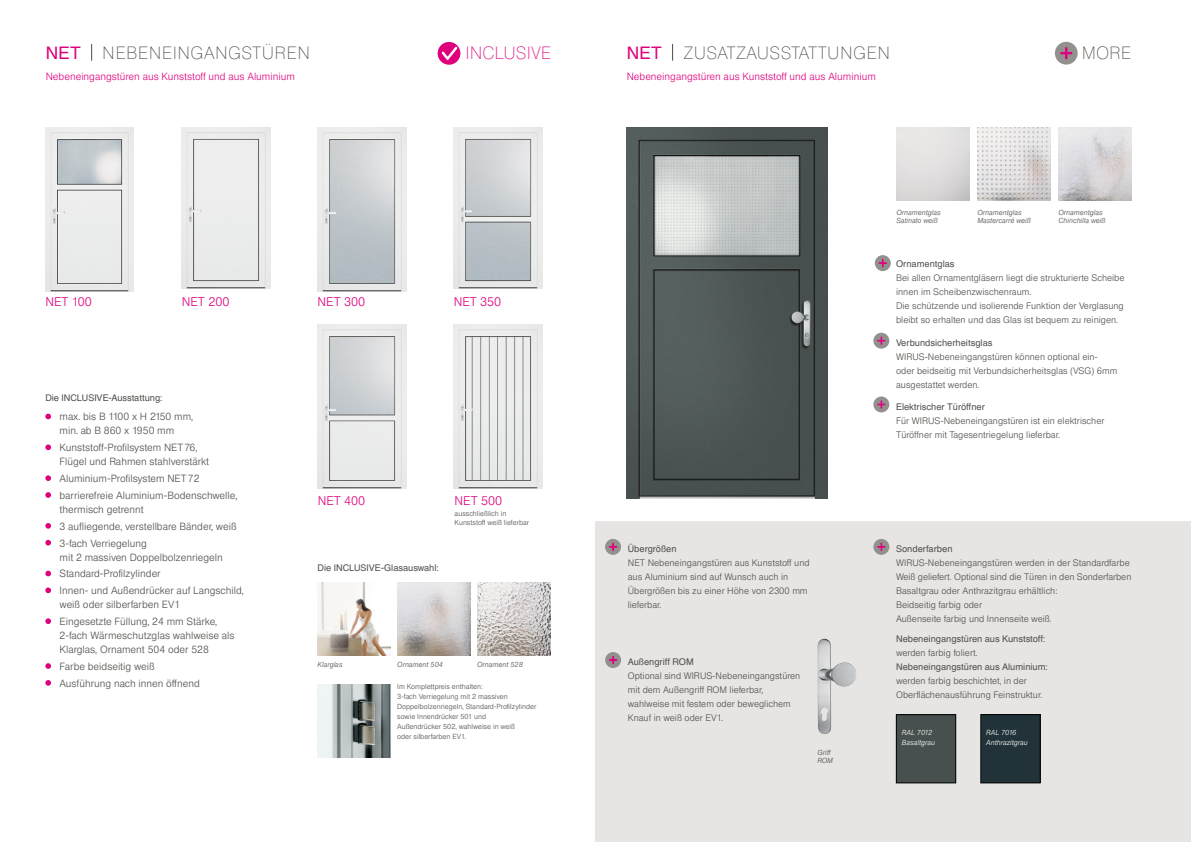
<style>
.page{position:relative;width:1191px;height:842px;background:#fff}
.page>*{position:absolute;margin:0;border:0;box-sizing:border-box;transform-origin:0 0}
.t1{font:17px "Europa Gro SBOP X Lig";letter-spacing:.02em;color:#4e4d49}
.t2{font:17px "Europa Gro SBOP X Lig";color:#de007d}
.t3{font:17px "Europa Gro SBOP";letter-spacing:.02em;color:#de007d}
.t4{font:300 12px "Europa Gro SBOP";color:#de007d}
.t5{font:300 10px/16.8px "Europa Gro SBOP";color:#4e4d49}
.t6{font:300 10px "Europa Gro SBOP";color:#de007d}
.t7{font:300 9px/14px "Europa Gro SBOP";color:#4e4d49}
.t8{font:9px "Europa Gro SBOP";color:#4e4d49}
.t9{font:300 7px/10px "Europa Gro SBOP";color:#4e4d49}
.t10{font:italic 300 7px/8.4px "Europa Gro SBOP";color:#4e4d49}
.t11{font:italic 300 7px/10px "Europa Gro SBOP";color:#fff}
</style>
<div class="page">
<div style="left:596px;top:522px;width:595px;height:320px;background:#e6e5e4"></div>
<svg style="left:91px;top:44px;width:1px;height:17px"></svg>
<svg style="left:672px;top:44px;width:1px;height:17px"></svg>
<svg style="left:437px;top:42px;width:23px;height:23px"></svg>
<svg style="left:442px;top:47px;width:15px;height:13px"></svg>
<img style="left:45px;top:128px;width:89px;height:163px">
<img style="left:626px;top:128px;width:201px;height:371px">
<img style="left:182px;top:128px;width:88px;height:160px">
<img style="left:318px;top:128px;width:88px;height:163px">
<img style="left:454px;top:128px;width:88px;height:160px">
<img style="left:318px;top:325px;width:88px;height:163px">
<img style="left:454px;top:325px;width:88px;height:163px">
<svg style="left:45px;top:414px;width:6px;height:5px"></svg>
<svg style="left:45px;top:444px;width:6px;height:6px"></svg>
<svg style="left:45px;top:475px;width:6px;height:6px"></svg>
<svg style="left:45px;top:492px;width:6px;height:6px"></svg>
<svg style="left:45px;top:523px;width:6px;height:6px"></svg>
<svg style="left:45px;top:540px;width:6px;height:5px"></svg>
<svg style="left:45px;top:571px;width:6px;height:5px"></svg>
<svg style="left:45px;top:587px;width:6px;height:6px"></svg>
<svg style="left:45px;top:618px;width:6px;height:6px"></svg>
<svg style="left:45px;top:663px;width:6px;height:6px"></svg>
<svg style="left:45px;top:680px;width:6px;height:6px"></svg>
<img style="left:397px;top:582px;width:73px;height:73px">
<img style="left:477px;top:582px;width:73px;height:73px">
<img style="left:317px;top:582px;width:74px;height:73px">
<img style="left:317px;top:684px;width:74px;height:73px">
<div style="left:1054px;top:42px;width:23px;height:23px;background:#93918e;border-radius:50%"></div>
<svg style="left:1060px;top:47px;width:12px;height:12px"></svg>
<img style="left:977px;top:128px;width:73px;height:73px">
<img style="left:1058px;top:128px;width:73px;height:73px">
<svg style="left:873px;top:333px;width:16px;height:16px"></svg>
<svg style="left:877px;top:337px;width:8px;height:8px"></svg>
<svg style="left:873px;top:396px;width:16px;height:16px"></svg>
<svg style="left:877px;top:400px;width:8px;height:8px"></svg>
<svg style="left:874px;top:255px;width:16px;height:16px"></svg>
<svg style="left:878px;top:259px;width:8px;height:8px"></svg>
<div style="left:873px;top:539px;width:16px;height:16px;background:#93918e;border-radius:50%"></div>
<svg style="left:877px;top:543px;width:8px;height:8px"></svg>
<div style="left:605px;top:539px;width:16px;height:16px;background:#93918e;border-radius:50%"></div>
<svg style="left:609px;top:543px;width:8px;height:8px"></svg>
<div style="left:896px;top:715px;width:59px;height:68px;background:#47504e"></div>
<div style="left:896px;top:714px;width:60px;height:69px;border:1px solid #000"></div>
<div style="left:980px;top:715px;width:60px;height:68px;background:#213338"></div>
<div style="left:980px;top:714px;width:60px;height:69px;border:1px solid #000"></div>
<img style="left:817px;top:639px;width:39px;height:95px">
<div style="left:605px;top:652px;width:16px;height:16px;background:#93918e;border-radius:50%"></div>
<svg style="left:609px;top:656px;width:8px;height:8px"></svg>
<h1 class="t3" style="left:46px;top:42px;width:37px">NET</h1>
<h1 class="t1" style="left:102px;top:43px;width:209px">NEBENEINGANGSTÜREN</h1>
<h1 class="t3" style="left:626px;top:42px;width:37px">NET</h1>
<h1 class="t1" style="left:683px;top:43px;width:208px">ZUSATZAUSSTATTUNGEN</h1>
<p class="t6" style="left:46px;top:71px;width:251px">Nebeneingangstüren aus Kunststoff und aus Aluminium</p>
<p class="t6" style="left:626px;top:71px;width:251px">Nebeneingangstüren aus Kunststoff und aus Aluminium</p>
<h1 class="t2" style="left:465px;top:43px;width:87px">INCLUSIVE</h1>
<h1 class="t1" style="left:1081px;top:43px;width:51px">MORE</h1>
<p class="t10" style="left:896px;top:208px;width:46px">Ornamentglas<br>Satinato weiß</p>
<p class="t10" style="left:1058px;top:208px;width:48px">Ornamentglas<br>Chinchilla weiß</p>
<p class="t10" style="left:977px;top:208px;width:55px">Ornamentglas<br>Mastercarré weiß</p>
<h2 class="t4" style="left:45px;top:295px;width:48px">NET 100</h2>
<h2 class="t4" style="left:182px;top:295px;width:49px">NET 200</h2>
<p class="t8" style="left:45px;top:392px;width:118px">Die INCLUSIVE-Ausstattung:</p>
<p class="t5" style="left:60px;top:410px;width:135px;line-height:14px">max. bis B 1100 x H 2150 mm, min. ab B 860 x 1950 mm</p>
<p class="t5" style="left:60px;top:440px;width:151px;line-height:14px">Kunststoff-Profilsystem NET76,<br>Flügel und Rahmen stahlverstärkt</p>
<p class="t5" style="left:60px;top:470px;width:179px">Aluminium-Profilsystem NET72 barrierefreie Aluminium-Bodenschwelle,</p>
<p class="t5" style="left:60px;top:501px;width:178px">thermisch getrennt<br>3 aufliegende, verstellbare Bänder, weiß<br>3-fach Verriegelung</p>
<p class="t5" style="left:60px;top:548px;width:186px">mit 2 massiven Doppelbolzenriegeln<br>Standard-Profilzylinder<br>Innen- und Außendrücker auf Langschild,</p>
<p class="t5" style="left:60px;top:596px;width:159px">weiß oder silberfarben EV1<br>Eingesetzte Füllung, 24 mm Stärke,</p>
<p class="t5" style="left:60px;top:628px;width:177px;line-height:14px">2-fach Wärmeschutzglas wahlweise als<br>Klarglas, Ornament 504 oder 528</p>
<p class="t5" style="left:60px;top:658px;width:142px">Farbe beidseitig weiß<br>Ausführung nach innen öffnend</p>
<h2 class="t4" style="left:317px;top:295px;width:49px">NET 300</h2>
<h2 class="t4" style="left:454px;top:295px;width:49px">NET 350</h2>
<h2 class="t4" style="left:318px;top:493px;width:49px">NET 400</h2>
<h2 class="t4" style="left:454px;top:493px;width:49px">NET 500</h2>
<p class="t9" style="left:454px;top:509px;width:76px;line-height:8.4px">ausschließlich in<br>Kunststoff weiß lieferbar</p>
<p class="t8" style="left:317px;top:562px;width:122px">Die INCLUSIVE-Glasauswahl:</p>
<p class="t10" style="left:317px;top:660px;width:27px">Klarglas</p>
<p class="t10" style="left:397px;top:660px;width:47px">Ornament 504</p>
<p class="t10" style="left:477px;top:660px;width:47px">Ornament 528</p>
<p class="t9" style="left:397px;top:682px;width:141px">Im Komplettpreis enthalten:<br>3-fach Verriegelung mit 2 massiven Doppelbolzenriegeln, Standard-Profilzylinder sowie Innendrücker 501 und<br>Außendrücker 502, wahlweise in weiß<br>oder silberfarben EV1.</p>
<p class="t8" style="left:628px;top:543px;width:50px">Übergrößen</p>
<p class="t7" style="left:628px;top:556px;width:183px">NET Nebeneingangstüren aus Kunststoff und aus Aluminium sind auf Wunsch auch in<br>Übergrößen bis zu einer Höhe von 2300 mm lieferbar.</p>
<p class="t8" style="left:628px;top:656px;width:67px">Außengriff ROM</p>
<p class="t7" style="left:628px;top:669px;width:174px">Optional sind WIRUS-Nebeneingangstüren mit dem Außengriff ROM lieferbar, wahlweise mit festem oder beweglichem Knauf in weiß oder EV1.</p>
<p class="t10" style="left:817px;top:748px;width:17px">Griff<br>ROM</p>
<p class="t8" style="left:896px;top:258px;width:60px">Ornamentglas</p>
<p class="t7" style="left:896px;top:270px;width:230px">Bei allen Ornamentgläsern liegt die strukturierte Scheibe innen im Scheibenzwischenraum.<br>Die schützende und isolierende Funktion der Verglasung bleibt so erhalten und das Glas ist bequem zu reinigen.</p>
<p class="t8" style="left:896px;top:337px;width:98px">Verbundsicherheitsglas</p>
<p class="t7" style="left:896px;top:349px;width:223px">WIRUS-Nebeneingangstüren können optional ein&shy;oder beidseitig mit Verbundsicherheitsglas (VSG) 6mm ausgestattet werden.</p>
<p class="t8" style="left:896px;top:401px;width:90px">Elektrischer Türöffner</p>
<p class="t7" style="left:896px;top:413px;width:210px">Für WIRUS-Nebeneingangstüren ist ein elektrischer<br>Türöffner mit Tagesentriegelung lieferbar.</p>
<p class="t8" style="left:896px;top:543px;width:58px">Sonderfarben</p>
<p class="t7" style="left:896px;top:556px;width:237px">WIRUS-Nebeneingangstüren werden in der Standardfarbe Weiß geliefert. Optional sind die Türen in den Sonderfarben Basaltgrau oder Anthrazitgrau erhältlich:<br>Beidseitig farbig oder<br>Außenseite farbig und Innenseite weiß.</p>
<p class="t8" style="left:896px;top:633px;width:150px">Nebeneingangstüren aus Kunststoff:</p>
<p class="t7" style="left:896px;top:645px;width:83px">werden farbig foliert.</p>
<p class="t8" style="left:896px;top:661px;width:153px">Nebeneingangstüren aus Aluminium:</p>
<p class="t7" style="left:896px;top:673px;width:147px">werden farbig beschichtet, in der<br>Oberflächenausführung Feinstruktur.</p>
<p class="t11" style="left:902px;top:727px;width:35px">RAL 7012<br>Basaltgrau</p>
<p class="t11" style="left:986px;top:727px;width:43px">RAL 7016<br>Anthrazitgrau</p>
</div>
